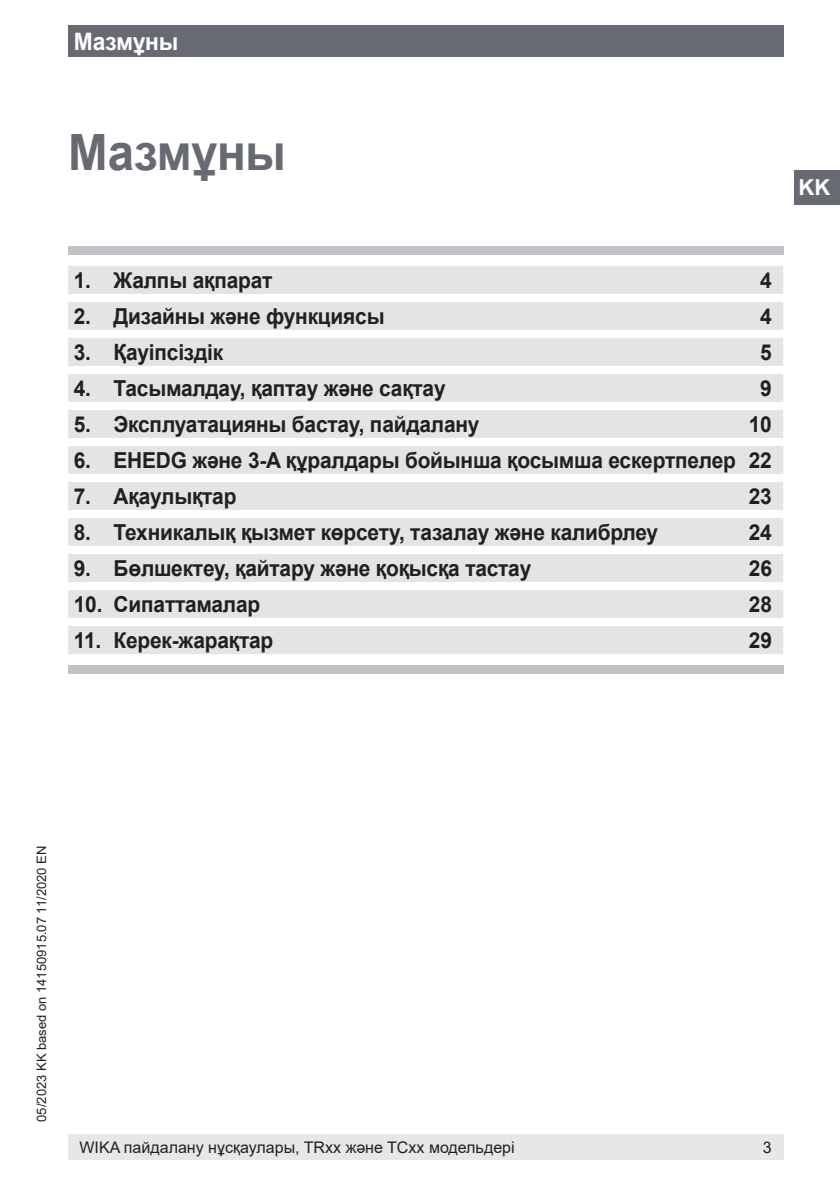
<style>
.page{position:relative;width:840px;height:1191px;background:#fff}
.page>*{position:absolute;margin:0;border:0;box-sizing:border-box;transform-origin:0 0}
.t1{font:700 50px "Arial";letter-spacing:-.01em;color:#676a71;scale:.95 1}
.t2{font:700 24px "Arial";letter-spacing:-.01em;color:#fff;scale:.95 1}
.t3{font:700 22px "Arial";letter-spacing:-.01em;color:#231f20;scale:.95 1}
.t4{font:700 22px "Arial";color:#fff}
.t5{font:16px "Arial";color:#231f20}
.t6{font:13px "Arial";color:#231f20}
</style>
<div class="page">
<div style="left:68px;top:26px;width:714px;height:31px;background:#676a71"></div>
<div style="left:794px;top:170px;width:45px;height:34px;background:#676a71"></div>
<div style="left:68px;top:1134px;width:714px;height:25px;background:#e6e7e9"></div>
<div style="left:68px;top:266px;width:714px;height:28px;background:#e2e4e5"></div>
<div style="left:68px;top:302px;width:714px;height:28px;background:#e2e4e5"></div>
<div style="left:68px;top:338px;width:714px;height:28px;background:#e2e4e5"></div>
<div style="left:68px;top:374px;width:714px;height:28px;background:#e2e4e5"></div>
<div style="left:68px;top:410px;width:714px;height:28px;background:#e2e4e5"></div>
<div style="left:68px;top:446px;width:714px;height:28px;background:#e2e4e5"></div>
<div style="left:68px;top:482px;width:714px;height:28px;background:#e2e4e5"></div>
<div style="left:68px;top:518px;width:714px;height:28px;background:#e2e4e5"></div>
<div style="left:68px;top:554px;width:714px;height:28px;background:#e2e4e5"></div>
<div style="left:68px;top:590px;width:714px;height:28px;background:#e2e4e5"></div>
<div style="left:68px;top:626px;width:714px;height:28px;background:#e2e4e5"></div>
<div style="left:68px;top:246px;width:714px;height:9px;background:#c1c3c7"></div>
<div style="left:68px;top:665px;width:714px;height:8px;background:#c1c3c7"></div>
<p class="t2" style="left:74px;top:24px;width:111px">Мазмұны</p>
<h1 class="t1" style="left:68px;top:117px;width:230px">Мазмұны</h1>
<p class="t4" style="left:798px;top:172px;width:33px">KK</p>
<p class="t3" style="left:74px;top:265px;width:210px">1. Жалпы ақпарат</p>
<p class="t3" style="left:759px;top:265px;width:14px">4</p>
<p class="t3" style="left:74px;top:301px;width:328px">2. Дизайны және функциясы</p>
<p class="t3" style="left:759px;top:301px;width:14px">4</p>
<p class="t3" style="left:74px;top:337px;width:159px">3. Қауіпсіздік</p>
<p class="t3" style="left:759px;top:337px;width:14px">5</p>
<p class="t3" style="left:74px;top:373px;width:393px">4. Тасымалдау, қаптау және сақтау</p>
<p class="t3" style="left:759px;top:373px;width:14px">9</p>
<p class="t3" style="left:74px;top:409px;width:428px">5. Эксплуатацияны бастау, пайдалану</p>
<p class="t3" style="left:748px;top:409px;width:26px">10</p>
<p class="t3" style="left:74px;top:445px;width:736px">6. EHEDG және 3-A құралдары бойынша қосымша ескертпелер 22</p>
<p class="t3" style="left:74px;top:481px;width:173px">7. Ақаулықтар</p>
<p class="t3" style="left:748px;top:481px;width:26px">23</p>
<p class="t3" style="left:74px;top:517px;width:616px">8. Техникалық қызмет көрсету, тазалау және калибрлеу</p>
<p class="t3" style="left:748px;top:517px;width:26px">24</p>
<p class="t3" style="left:74px;top:553px;width:482px">9. Бөлшектеу, қайтару және қоқысқа тастау</p>
<p class="t3" style="left:748px;top:553px;width:26px">26</p>
<p class="t3" style="left:74px;top:589px;width:197px">10. Сипаттамалар</p>
<p class="t3" style="left:748px;top:589px;width:26px">28</p>
<p class="t3" style="left:74px;top:625px;width:211px">11. Керек-жарақтар</p>
<p class="t3" style="left:748px;top:625px;width:26px">29</p>
<p class="t6" style="left:33px;top:1121px;width:277px;rotate:-90deg">05/2023 KK based on 14150915.07 11/2020 EN</p>
<p class="t5" style="left:79px;top:1136px;width:436px">WIKA пайдалану нұсқаулары, TRxx және TCxx модельдері</p>
<p class="t5" style="left:762px;top:1136px;width:10px">3</p>
</div>
